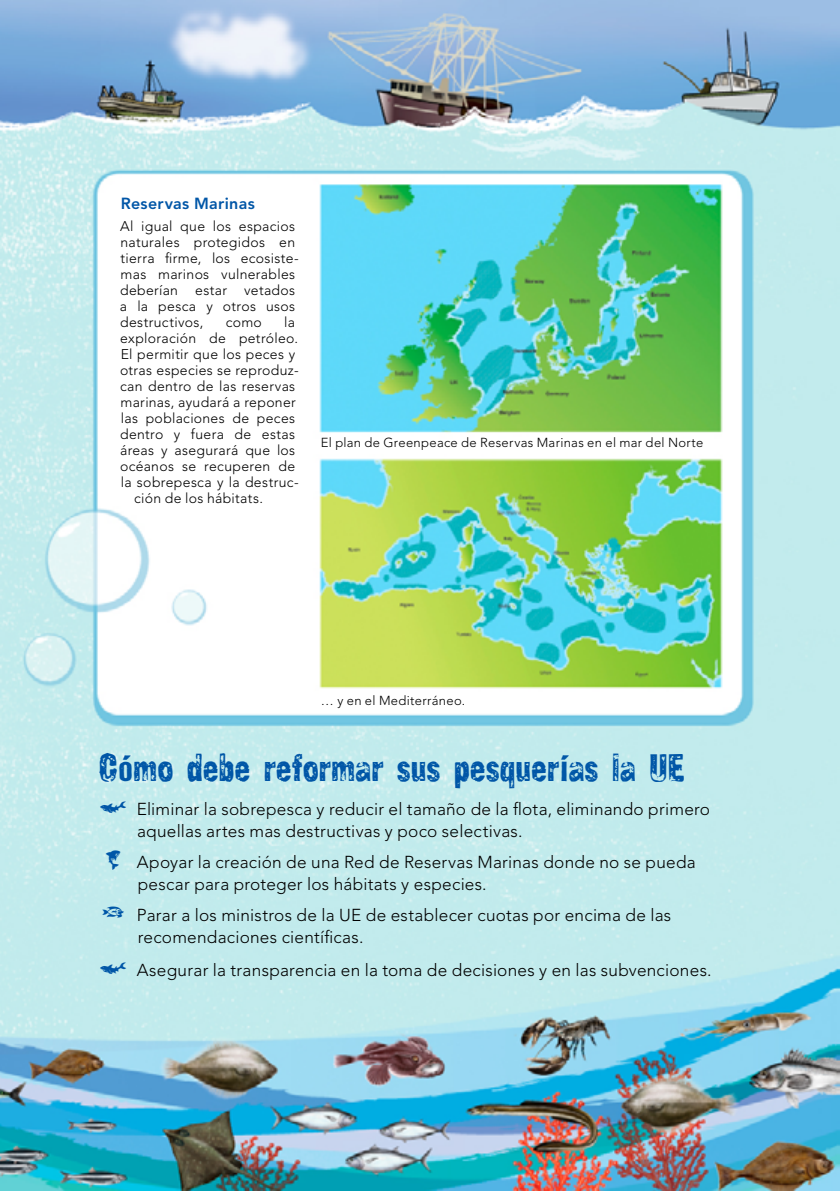
<style>
.page{position:relative;width:840px;height:1191px;background:#fff}
.page>*{position:absolute;margin:0;border:0;box-sizing:border-box;transform-origin:0 0}
.t1{font:40px "Raw Normal";color:#0056a7}
.t2{font:300 17.2px/22px "Avenir LT Std";letter-spacing:.015em;color:#000}
.t3{font:800 16px "Avenir LT Std";letter-spacing:.02em;color:#0056a7}
.t4{font:300 14px/16px "Avenir LT Std";letter-spacing:.025em;color:#000}
.t5{font:300 13px "Avenir LT Std";letter-spacing:.025em;color:#000}
.s1{font-family:"LL Rubber Grotesque OTF";font-size:32px}
.s2{font-family:"Mini Pics Lil Fishies";font-weight:400;font-size:21px;color:#0056a7}
</style>
<div class="page">
<img style="left:0;top:0;width:839px;height:1191px">
<p class="t3" style="left:121px;top:194px;width:135px">Reservas Marinas</p>
<p class="t4" style="left:120px;top:218px;width:180px">Al igual que los espacios naturales protegidos en tierra firme, los ecosiste&shy;mas marinos vulnerables deberían estar vetados a la pesca y otros usos destructivos,</p>
<p class="t4" style="left:225px;top:314px;width:38px">como</p>
<p class="t4" style="left:284px;top:314px;width:12px">la</p>
<p class="t4" style="left:120px;top:330px;width:179px">exploración de petróleo.</p>
<p class="t4" style="left:121px;top:346px;width:176px">El permitir que los peces y</p>
<p class="t4" style="left:120px;top:362px;width:180px">otras especies se reproduz-</p>
<p class="t4" style="left:120px;top:378px;width:177px">can dentro de las reservas</p>
<p class="t4" style="left:120px;top:394px;width:177px">marinas, ayudará a reponer</p>
<p class="t4" style="left:121px;top:410px;width:176px">las poblaciones de peces</p>
<p class="t4" style="left:120px;top:426px;width:177px">dentro y fuera de estas</p>
<p class="t4" style="left:120px;top:442px;width:176px">áreas y asegurará que los</p>
<p class="t4" style="left:120px;top:458px;width:176px">océanos se recuperen de</p>
<p class="t4" style="left:121px;top:474px;width:179px">la sobrepesca y la destruc-</p>
<p class="t4" style="left:134px;top:490px;width:130px">ción de los hábitats.</p>
<p class="t5" style="left:321px;top:435px;width:383px">El plan de Greenpeace de Reservas Marinas en el mar del Norte</p>
<p class="t5" style="left:321px;top:693px;width:146px">… y en el Mediterráneo.</p>
<h1 class="t1" style="left:98px;top:747px;width:588px">C<span class="s1">ó</span>mo debe reformar sus pesquer<span class="s1">í</span>as la UE</h1>
<p class="t2" style="left:137px;top:798px;width:574px;text-indent:-37px"><span class="s2">h</span> Eliminar la sobrepesca y reducir el tamaño de la flota, eliminando primero aquellas artes mas destructivas y poco selectivas.</p>
<p class="t2" style="left:138px;top:851px;width:559px;text-indent:-32px"><span class="s2">f</span> Apoyar la creación de una Red de Reservas Marinas donde no se pueda pescar para proteger los hábitats y especies.</p>
<p class="t2" style="left:138px;top:904px;width:534px;text-indent:-36px"><span class="s2">-</span> Parar a los ministros de la UE de establecer cuotas por encima de las recomendaciones científicas.</p>
<p class="t2" style="left:100px;top:959px;width:612px"><span class="s2">h</span> Asegurar la transparencia en la toma de decisiones y en las subvenciones.</p>
</div>
